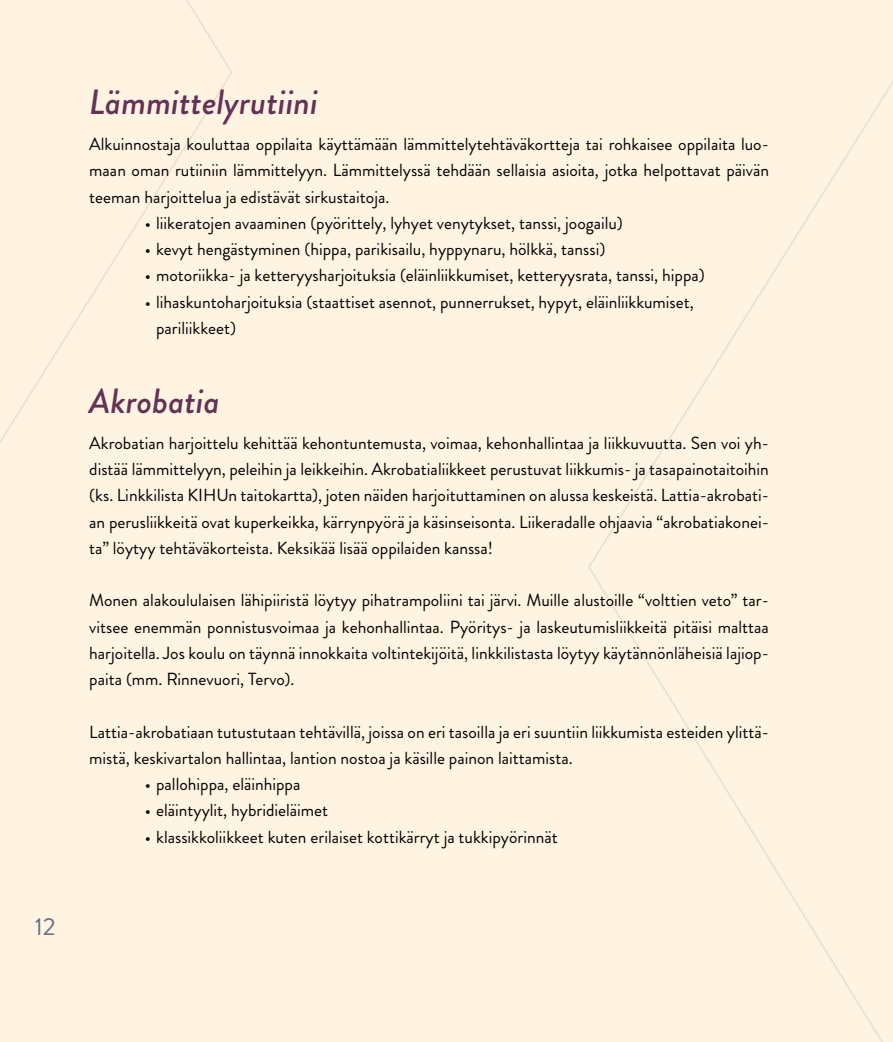
<style>
.page{position:relative;width:893px;height:1042px;background:#fff4e2}
.page>*{position:absolute;margin:0;border:0;box-sizing:border-box;transform-origin:0 0}
.t1{font:italic 500 35px "Brandon Grotesque";color:#643256}
.t2{font:24.5px "Brandon Grotesque";color:#666d89}
.t3{font:17.5px/26.2px "Brandon Grotesque";color:#000;text-align:justify}
</style>
<div class="page">
<svg style="left:588px;top:82px;width:304px;height:865px"></svg>
<svg style="left:823px;top:839px;width:69px;height:203px"></svg>
<hr style="left:892px;top:0;width:1px;height:1042px;background:#27476b">
<svg style="left:0;top:0;width:232px;height:443px"></svg>
<h2 class="t2" style="left:35px;top:910px;width:22px">12</h2>
<h1 class="t1" style="left:89px;top:77px;width:230px">Lämmittelyrutiini</h1>
<p class="t3" style="left:89px;top:131px;width:681px">Alkuinnostaja kouluttaa oppilaita käyttämään lämmittelytehtäväkortteja tai rohkaisee oppilaita luo&shy;maan oman rutiiniin lämmittelyyn. Lämmittelyssä tehdään sellaisia asioita, jotka helpottavat päivän teeman harjoittelua ja edistävät sirkustaitoja.</p>
<p class="t3" style="left:145px;top:210px;width:480px">• liikeratojen avaaminen (pyörittely, lyhyet venytykset, tanssi, joogailu)</p>
<p class="t3" style="left:145px;top:236px;width:462px">• kevyt hengästyminen (hippa, parikisailu, hyppynaru, hölkkä, tanssi)</p>
<p class="t3" style="left:145px;top:262px;width:561px">• motoriikka- ja ketteryysharjoituksia (eläinliikkumiset, ketteryysrata, tanssi, hippa)</p>
<p class="t3" style="left:156px;top:289px;width:539px;text-indent:-11px">• lihaskuntoharjoituksia (staattiset asennot, punnerrukset, hypyt, eläinliikkumiset, pariliikkeet)</p>
<h1 class="t1" style="left:89px;top:376px;width:132px">Akrobatia</h1>
<p class="t3" style="left:89px;top:430px;width:681px">Akrobatian harjoittelu kehittää kehontuntemusta, voimaa, kehonhallintaa ja liikkuvuutta. Sen voi yh&shy;distää lämmittelyyn, peleihin ja leikkeihin. Akrobatialiikkeet perustuvat liikkumis- ja tasapainotaitoihin (ks. Linkkilista KIHUn taitokartta), joten näiden harjoituttaminen on alussa keskeistä. Lattia-akrobati&shy;an perusliikkeitä ovat kuperkeikka, kärrynpyörä ja käsinseisonta. Liikeradalle ohjaavia “akrobatiakonei&shy;ta” löytyy tehtäväkorteista. Keksikää lisää oppilaiden kanssa!</p>
<p class="t3" style="left:89px;top:587px;width:681px">Monen alakoululaisen lähipiiristä löytyy pihatrampoliini tai järvi. Muille alustoille “volttien veto” tar&shy;vitsee enemmän ponnistusvoimaa ja kehonhallintaa. Pyöritys- ja laskeutumisliikkeitä pitäisi malttaa harjoitella. Jos koulu on täynnä innokkaita voltintekijöitä, linkkilistasta löytyy käytännönläheisiä lajiop&shy;paita (mm. Rinnevuori, Tervo).</p>
<p class="t3" style="left:89px;top:719px;width:681px">Lattia-akrobatiaan tutustutaan tehtävillä, joissa on eri tasoilla ja eri suuntiin liikkumista esteiden ylittä&shy;mistä, keskivartalon hallintaa, lantion nostoa ja käsille painon laittamista.</p>
<p class="t3" style="left:145px;top:771px;width:157px">• pallohippa, eläinhippa</p>
<p class="t3" style="left:145px;top:797px;width:185px">• eläintyylit, hybridieläimet</p>
<p class="t3" style="left:145px;top:824px;width:414px">• klassikkoliikkeet kuten erilaiset kottikärryt ja tukkipyörinnät</p>
</div>
